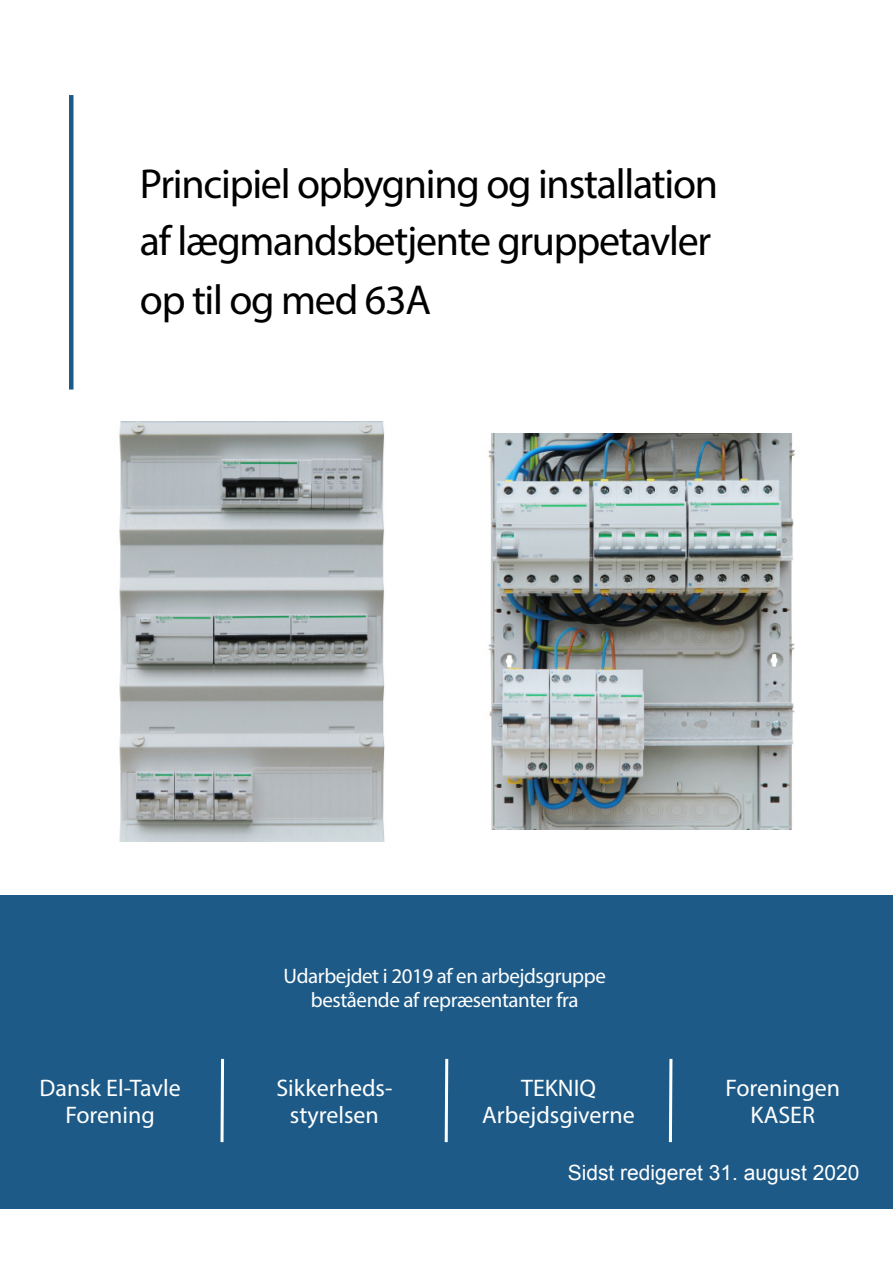
<style>
.page{position:relative;width:893px;height:1263px;background:#fff}
.page>*{position:absolute;margin:0;border:0;box-sizing:border-box;transform-origin:0 0}
.t1{font:42px "Myriad Pro";letter-spacing:-.03em;color:#000}
.t2{font:24px/27px "Myriad Pro";color:#fff;text-align:center}
.t3{font:21px "Myriad Pro";letter-spacing:-.02em;color:#fff}
.t4{font:21px "Arial";color:#fff}
</style>
<div class="page">
<div style="left:0;top:895px;width:893px;height:314px;background:#1d5a87"></div>
<svg style="left:220px;top:1058px;width:5px;height:85px"></svg>
<svg style="left:444px;top:1058px;width:5px;height:85px"></svg>
<svg style="left:668px;top:1058px;width:5px;height:85px"></svg>
<div style="left:69px;top:95px;width:5px;height:294px;background:#1d5a87"></div>
<img style="left:488px;top:434px;width:307px;height:395px">
<img style="left:119px;top:421px;width:266px;height:420px">
<p class="t1" style="left:140px;top:158px;width:580px">Principiel opbygning og installation</p>
<p class="t1" style="left:140px;top:215px;width:573px">af lægmandsbetjente gruppetavler</p>
<p class="t1" style="left:140px;top:273px;width:293px">op til og med 63A</p>
<p class="t2" style="left:40px;top:1074px;width:143px">Dansk El-Tavle</p>
<p class="t2" style="left:65px;top:1101px;width:91px">Forening</p>
<p class="t3" style="left:284px;top:963px;width:324px">Udarbejdet i 2019 af en arbejdsgruppe</p>
<p class="t3" style="left:311px;top:987px;width:269px">bestående af repræsentanter fra</p>
<p class="t2" style="left:276px;top:1074px;width:118px">Sikkerheds&shy;styrelsen</p>
<p class="t2" style="left:482px;top:1074px;width:154px">TEKNIQ<br>Arbejdsgiverne</p>
<p class="t2" style="left:725px;top:1074px;width:116px">Foreningen</p>
<p class="t2" style="left:750px;top:1101px;width:66px">KASER</p>
<p class="t4" style="left:568px;top:1159px;width:293px">Sidst redigeret 31. august 2020</p>
</div>
